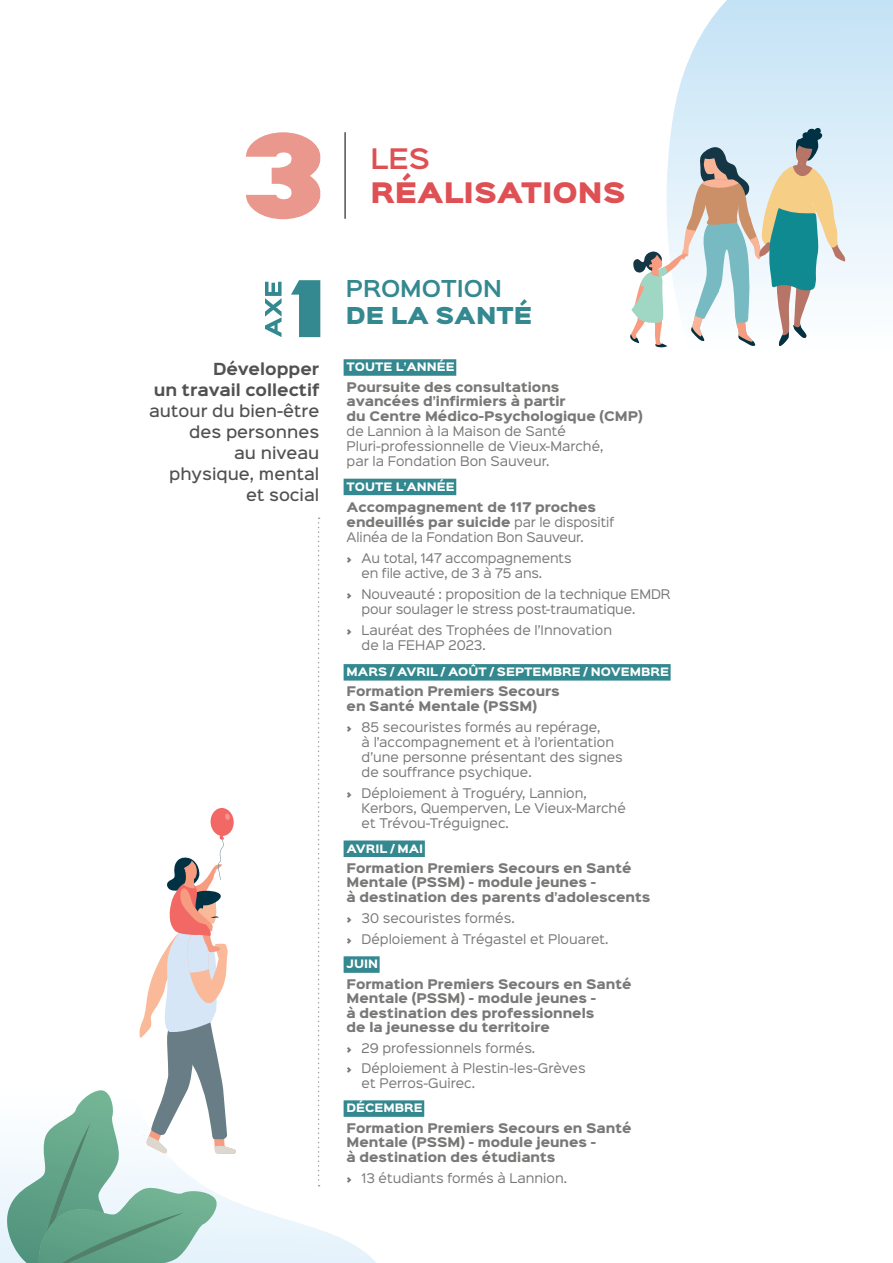
<style>
.page{position:relative;width:893px;height:1263px;background:#fff}
.page>*{position:absolute;margin:0;border:0;box-sizing:border-box;transform-origin:0 0}
.t1{font:142.65px "Camar";color:#ea988d}
.t2{font:100.05px "Camar";color:#34888f}
.t3{font:25.5px "Sinkin Sans 900 X Black";color:#de5054}
.t4{font:600 25.5px "Sinkin Sans 600";color:#de5054}
.t5{font:600 21px "Sinkin Sans 600";color:#34888f}
.t6{font:21px "Sinkin Sans 900 X Black";color:#34888f}
.t7{font:500 15px/21px "Sinkin Sans 500";color:#525151;text-align:right}
.t8{font:700 15px/21px "Sinkin Sans 700";color:#525151;text-align:right}
.t9{font:12px/15px "Sinkin Sans 400";color:#787877}
.t10{font:900 12px/14.4px "Sinkin Sans 800";color:#787877}
.t11{font:900 10.5px "Sinkin Sans 800";color:#fff}
.s1{font-family:"Sinkin Sans 400";font-weight:400}
.s2{font-family:"Sinkin Sans 800";font-weight:900}
</style>
<div class="page">
<svg style="left:0;top:1100px;width:376px;height:163px"></svg>
<svg style="left:671px;top:0;width:222px;height:295px"></svg>
<svg style="left:318px;top:517px;width:2px;height:669px"></svg>
<hr style="left:344px;top:132px;width:2px;height:87px;background:#525151">
<div style="left:344px;top:359px;width:112px;height:17px;background:#34888f"></div>
<div style="left:344px;top:479px;width:112px;height:16px;background:#34888f"></div>
<div style="left:344px;top:664px;width:327px;height:17px;background:#34888f"></div>
<div style="left:344px;top:840px;width:81px;height:17px;background:#34888f"></div>
<div style="left:344px;top:956px;width:36px;height:17px;background:#34888f"></div>
<div style="left:344px;top:1100px;width:80px;height:17px;background:#34888f"></div>
<svg style="left:265px;top:282px;width:17px;height:55px"></svg>
<div style="left:211px;top:808px;width:23px;height:28px;background:#f26864;border-radius:50%"></div>
<svg style="left:225px;top:813px;width:5px;height:7px"></svg>
<svg style="left:1px;top:833px;width:235px;height:430px"></svg>
<svg style="left:630px;top:127px;width:216px;height:221px"></svg>
<h1 class="t1" style="left:243px;top:89px;width:82px">3</h1>
<h2 class="t2" style="left:289px;top:248px;width:35px">1</h2>
<p class="t8" style="left:154px;top:359px;width:167px">Développer<br>un travail collectif</p>
<p class="t7" style="left:149px;top:399px;width:172px">autour du bien-être des personnes<br>au niveau physique, mental et social</p>
<h3 class="t4" style="left:370px;top:136px;width:61px">LES</h3>
<h3 class="t3" style="left:370px;top:179px;width:257px">RÉALISATIONS</h3>
<h3 class="t5" style="left:346px;top:270px;width:158px">PROMOTION</h3>
<h3 class="t6" style="left:346px;top:305px;width:188px">DE LA SANTÉ</h3>
<p class="t11" style="left:347px;top:361px;width:110px">TOUTE L’ANNÉE</p>
<p class="t10" style="left:347px;top:380px;width:298px">Poursuite des consultations<br>avancées d’infirmiers à partir<br>du Centre Médico-Psychologique (CMP)</p>
<p class="t9" style="left:347px;top:423px;width:258px">de Lannion à la Maison de Santé<br>Pluri-professionnelle de Vieux-Marché, par la Fondation Bon Sauveur.</p>
<p class="t11" style="left:347px;top:481px;width:110px">TOUTE L’ANNÉE</p>
<p class="t10" style="left:347px;top:500px;width:269px;line-height:15px">Accompagnement de 117 proches endeuillés par suicide <span class="s1">par le dispositif</span></p>
<p class="t9" style="left:347px;top:525px;width:239px;line-height:21px">Alinéa de la Fondation Bon Sauveur. <span class="s2">›</span> Au total, 147 accompagnements</p>
<p class="t9" style="left:347px;top:561px;width:325px;line-height:21px;text-indent:15px">en file active, de 3 à 75 ans.<br><span class="s2">›</span> Nouveauté : proposition de la technique EMDR</p>
<p class="t9" style="left:347px;top:597px;width:290px;line-height:21px;text-indent:15px">pour soulager le stress post-traumatique. <span class="s2">›</span> Lauréat des Trophées de l’Innovation</p>
<p class="t9" style="left:362px;top:636px;width:126px">de la FEHAP 2023.</p>
<p class="t11" style="left:347px;top:666px;width:324px">MARS / AVRIL / AOÛT / SEPTEMBRE / NOVEMBRE</p>
<p class="t10" style="left:347px;top:685px;width:215px">Formation Premiers Secours en Santé Mentale (PSSM)</p>
<p class="t9" style="left:362px;top:718px;width:263px;text-indent:-15px"><span class="s2">›</span> 85 secouristes formés au repérage,<br>à l’accompagnement et à l’orientation d’une personne présentant des signes de souffrance psychique.</p>
<p class="t9" style="left:362px;top:784px;width:266px;text-indent:-15px"><span class="s2">›</span> Déploiement à Troguéry, Lannion,<br>Kerbors, Quemperven, Le Vieux-Marché et Trévou-Tréguignec.</p>
<p class="t11" style="left:347px;top:843px;width:78px">AVRIL / MAI</p>
<p class="t10" style="left:347px;top:861px;width:305px">Formation Premiers Secours en Santé<br>Mentale (PSSM) - module jeunes -<br>à destination des parents d’adolescents</p>
<p class="t9" style="left:347px;top:906px;width:263px;line-height:21px"><span class="s2">›</span> 30 secouristes formés.<br><span class="s2">›</span> Déploiement à Trégastel et Plouaret.</p>
<p class="t11" style="left:347px;top:958px;width:33px">JUIN</p>
<p class="t10" style="left:347px;top:977px;width:287px">Formation Premiers Secours en Santé<br>Mentale (PSSM) - module jeunes -<br>à destination des professionnels<br>de la jeunesse du territoire</p>
<p class="t9" style="left:347px;top:1037px;width:241px;line-height:20.4px"><span class="s2">›</span> 29 professionnels formés.<br><span class="s2">›</span> Déploiement à Plestin-les-Grèves</p>
<p class="t9" style="left:362px;top:1074px;width:115px">et Perros-Guirec.</p>
<p class="t11" style="left:347px;top:1102px;width:78px">DÉCEMBRE</p>
<p class="t10" style="left:347px;top:1121px;width:287px">Formation Premiers Secours en Santé<br>Mentale (PSSM) - module jeunes -<br>à destination des étudiants</p>
<p class="t9" style="left:347px;top:1169px;width:222px"><span class="s2">›</span> 13 étudiants formés à Lannion.</p>
</div>
